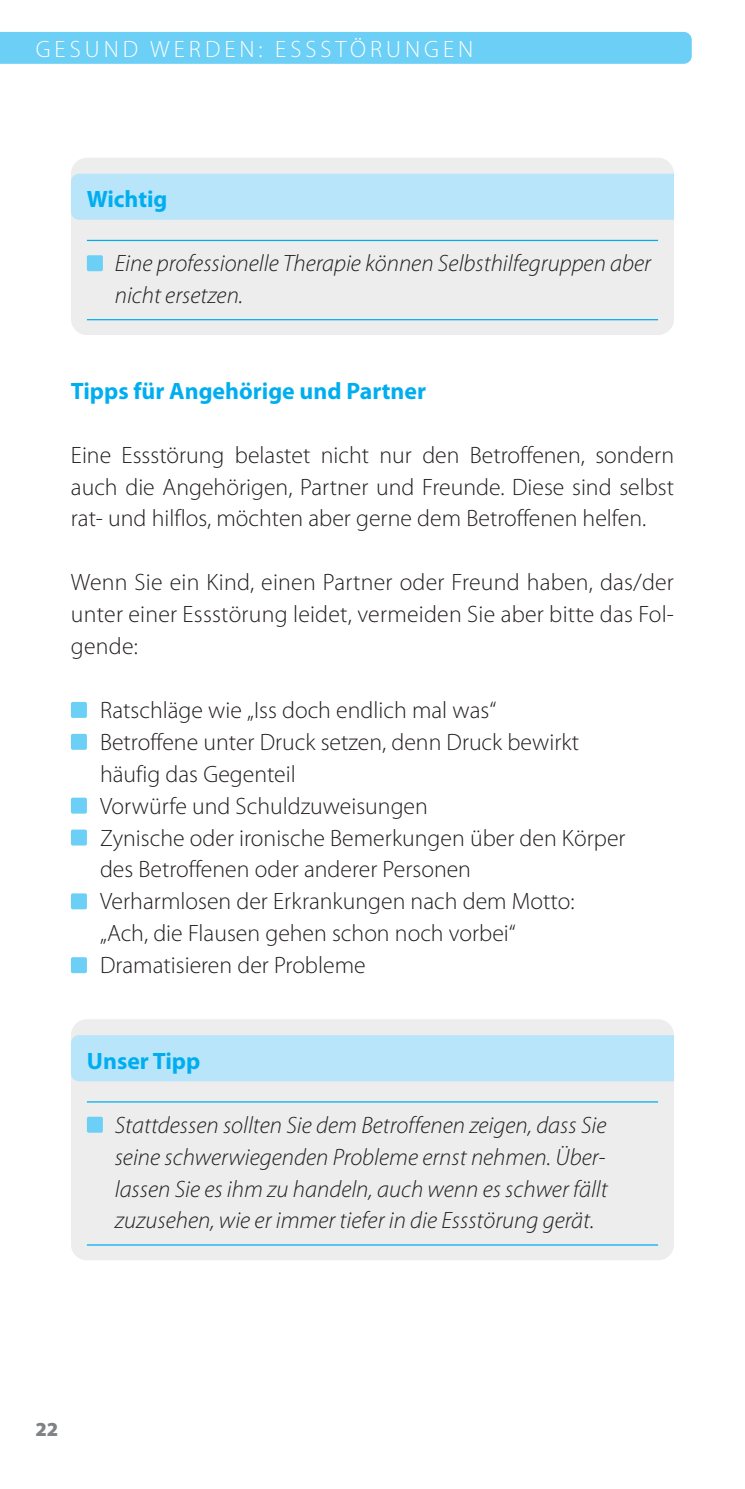
<style>
.page{position:relative;width:745px;height:1489px;background:#fff}
.page>*{position:absolute;margin:0;border:0;box-sizing:border-box;transform-origin:0 0}
.t1{font:300 23.75px/32px "Myriad Pro";color:#231f20;text-align:justify}
.t2{font:italic 300 23.75px/32px "Myriad Pro";color:#231f20}
.t3{font:700 23.75px "Myriad Pro";color:#00aeef}
.t4{font:300 23.75px "Myriad Pro";letter-spacing:.17em;color:#fff}
.t5{font:900 20px "Myriad Pro";color:#808285}
</style>
<div class="page">
<div style="left:0;top:32px;width:691px;height:32px;background:#6bcff6"></div>
<div style="left:71px;top:158px;width:602px;height:177px;background:#ecedec;border-radius:16px"></div>
<div style="left:71px;top:174px;width:602px;height:46px;background:#b9e5fa"></div>
<hr style="left:87px;top:240px;width:570px;height:1px;background:#00aeef">
<hr style="left:87px;top:319px;width:570px;height:1px;background:#00aeef">
<div style="left:87px;top:255px;width:16px;height:16px;background:#6bcff6;border-radius:2px"></div>
<div style="left:71px;top:702px;width:16px;height:16px;background:#6bcff6;border-radius:2px"></div>
<div style="left:71px;top:733px;width:16px;height:16px;background:#6bcff6;border-radius:2px"></div>
<div style="left:71px;top:797px;width:16px;height:16px;background:#6bcff6;border-radius:2px"></div>
<div style="left:71px;top:829px;width:16px;height:16px;background:#6bcff6;border-radius:2px"></div>
<div style="left:71px;top:893px;width:16px;height:16px;background:#6bcff6;border-radius:2px"></div>
<div style="left:71px;top:957px;width:16px;height:16px;background:#6bcff6;border-radius:2px"></div>
<div style="left:71px;top:1019px;width:602px;height:241px;background:#ecedec;border-radius:16px"></div>
<div style="left:71px;top:1035px;width:602px;height:46px;background:#b9e5fa"></div>
<hr style="left:87px;top:1101px;width:570px;height:1px;background:#00aeef">
<hr style="left:87px;top:1244px;width:570px;height:1px;background:#00aeef">
<div style="left:87px;top:1116px;width:16px;height:16px;background:#6bcff6;border-radius:2px"></div>
<p class="t4" style="left:36px;top:36px;width:439px">GESUND WERDEN: ESSSTÖRUNGEN</p>
<p class="t3" style="left:87px;top:186px;width:82px">Wichtig</p>
<p class="t2" style="left:115px;top:248px;width:537px">Eine professionelle Therapie können Selbsthilfegruppen aber nicht ersetzen.</p>
<p class="t3" style="left:71px;top:377px;width:356px">Tipps für Angehörige und Partner</p>
<p class="t1" style="left:71px;top:439px;width:604px">Eine Essstörung belastet nicht nur den Betroffenen, sondern auch die Angehörigen, Partner und Freunde. Diese sind selbst rat- und hilflos, möchten aber gerne dem Betroffenen helfen.</p>
<p class="t1" style="left:71px;top:566px;width:604px">Wenn Sie ein Kind, einen Partner oder Freund haben, das/der unter einer Essstörung leidet, vermeiden Sie aber bitte das Fol&shy;gende:</p>
<p class="t1" style="left:100px;top:694px;width:526px;text-align:left">Ratschläge wie „Iss doch endlich mal was“<br>Betroffene unter Druck setzen, denn Druck bewirkt häufig das Gegenteil<br>Vorwürfe und Schuldzuweisungen<br>Zynische oder ironische Bemerkungen über den Körper des Betroffenen oder anderer Personen<br>Verharmlosen der Erkrankungen nach dem Motto: „Ach, die Flausen gehen schon noch vorbei“ Dramatisieren der Probleme</p>
<p class="t3" style="left:87px;top:1047px;width:115px">Unser Tipp</p>
<p class="t2" style="left:115px;top:1109px;width:494px">Stattdessen sollten Sie dem Betroffenen zeigen, dass Sie seine schwerwiegenden Probleme ernst nehmen. Über&shy;lassen Sie es ihm zu handeln, auch wenn es schwer fällt zuzusehen, wie er immer tiefer in die Essstörung gerät.</p>
<p class="t5" style="left:35px;top:1417px;width:24px">22</p>
</div>
